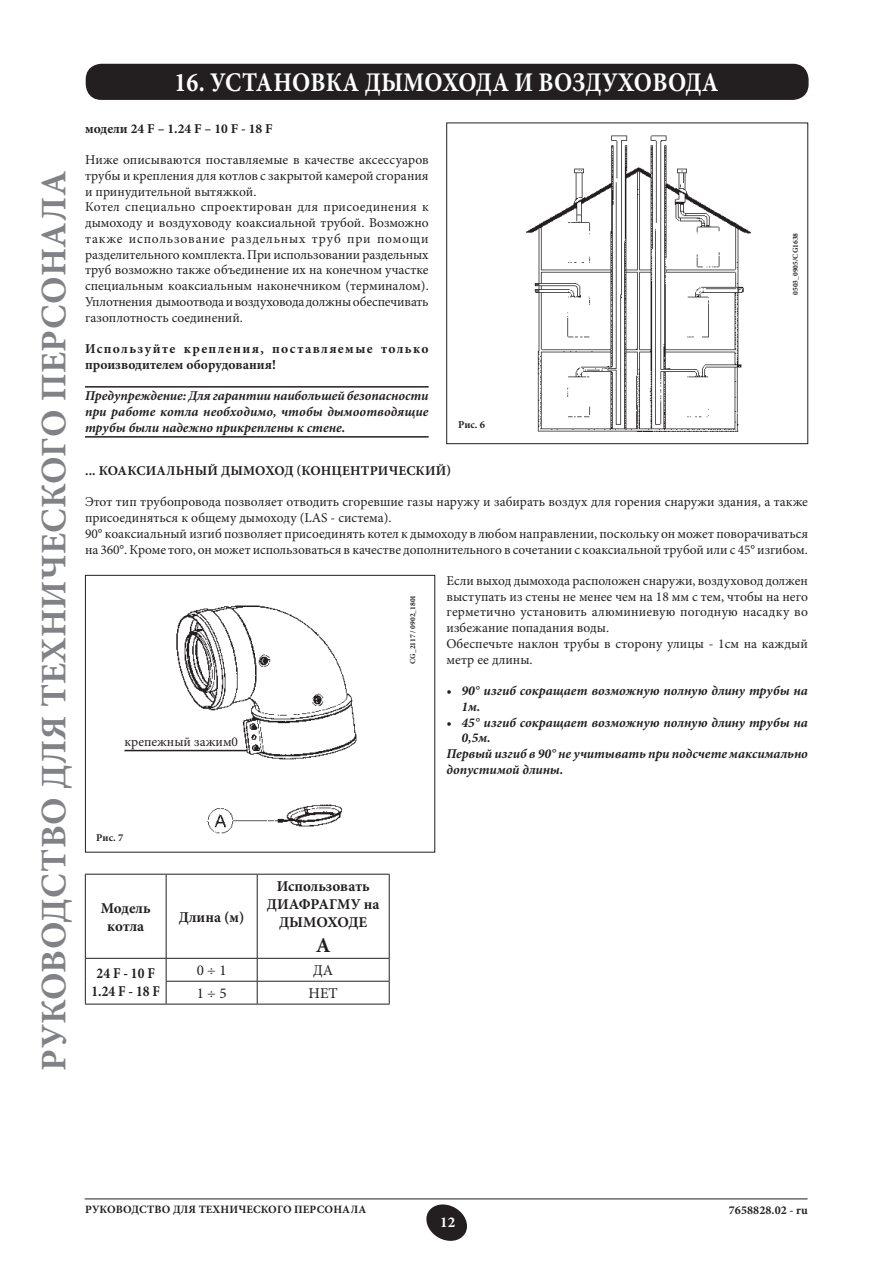
<style>
.page{position:relative;width:893px;height:1263px;background:#fff}
.page>*{position:absolute;margin:0;border:0;box-sizing:border-box;transform-origin:0 0}
.t1{font:700 36px "Minion Pro";letter-spacing:.01em;color:#808285}
.t2{font:700 27px "Minion Pro";letter-spacing:.01em;color:#fff;scale:.88 1}
.t3{font:700 21px "Minion Pro";color:#231f20}
.t4{font:700 15px/18px "Minion Pro";color:#231f20;text-align:center}
.t5{font:700 15px/18px "Minion Pro";color:#231f20;text-align:center;scale:.9 1}
.t6{font:15px "Minion Pro";color:#231f20}
.t7{font:700 15px "Minion Pro";color:#fff}
.t8{font:13.5px/15.8px "Minion Pro";color:#231f20}
.t9{font:italic 700 13.5px/15.8px "Minion Pro";color:#231f20;text-align:justify}
.t10{font:700 13.5px/15.8px "Minion Pro";letter-spacing:.095em;color:#231f20}
.t11{font:700 13.5px "Minion Pro";letter-spacing:.01em;color:#231f20}
.t12{font:700 12px "Minion Pro";letter-spacing:.01em;color:#231f20}
.t13{font:700 11.25px "Minion Pro";letter-spacing:.01em;color:#231f20}
.t14{font:700 10.5px "Minion Pro";color:#231f20}
.t15{font:700 7.5px "Minion Pro";color:#231f20}
</style>
<div class="page">
<svg style="left:426px;top:1204px;width:41px;height:37px"></svg>
<hr style="left:85px;top:1198px;width:723px;height:1px;background:#231f20">
<div style="left:86px;top:64px;width:722px;height:35px;background:#231f20;border-radius:15px"></div>
<div style="left:86px;top:64px;width:723px;height:36px;border:2px solid #231f20;border-radius:15px"></div>
<hr style="left:85px;top:386px;width:344px;height:2px;background:#231f20">
<hr style="left:85px;top:436px;width:344px;height:2px;background:#231f20">
<div style="left:446px;top:123px;width:362px;height:321px;border:1px solid #231f20"></div>
<img style="left:526px;top:136px;width:224px;height:295px">
<div style="left:85px;top:575px;width:350px;height:277px;border:1px solid #231f20"></div>
<hr style="left:85px;top:874px;width:81px;height:1px;background:#231f20">
<hr style="left:85px;top:874px;width:1px;height:84px;background:#231f20">
<hr style="left:166px;top:874px;width:91px;height:1px;background:#231f20">
<hr style="left:166px;top:874px;width:1px;height:84px;background:#231f20">
<hr style="left:257px;top:874px;width:133px;height:1px;background:#231f20">
<hr style="left:257px;top:874px;width:1px;height:84px;background:#231f20">
<hr style="left:389px;top:874px;width:1px;height:84px;background:#231f20">
<hr style="left:85px;top:958px;width:81px;height:1px;background:#231f20">
<svg style="left:85px;top:959px;width:1px;height:45px"></svg>
<hr style="left:166px;top:958px;width:91px;height:1px;background:#231f20">
<hr style="left:257px;top:958px;width:133px;height:1px;background:#231f20">
<hr style="left:166px;top:981px;width:91px;height:1px;background:#231f20">
<svg style="left:166px;top:959px;width:1px;height:45px"></svg>
<hr style="left:257px;top:981px;width:133px;height:1px;background:#231f20">
<svg style="left:257px;top:959px;width:1px;height:45px"></svg>
<svg style="left:389px;top:959px;width:1px;height:45px"></svg>
<hr style="left:85px;top:1004px;width:81px;height:1px;background:#231f20">
<hr style="left:166px;top:1004px;width:91px;height:1px;background:#231f20">
<hr style="left:257px;top:1004px;width:133px;height:1px;background:#231f20">
<img style="left:172px;top:605px;width:185px;height:229px">
<hr style="left:124px;top:750px;width:123px;height:1px;background:#231f20">
<h1 class="t1" style="left:29px;top:1071px;width:901px;rotate:-90deg">РУКОВОДСТВО ДЛЯ ТЕХНИЧЕСКОГО ПЕРСОНАЛА</h1>
<h2 class="t2" style="left:174px;top:63px;width:620px">16. УСТАНОВКА ДЫМОХОДА И ВОЗДУХОВОДА</h2>
<p class="t11" style="left:85px;top:119px;width:189px">модели 24 F – 1.24 F – 10 F - 18 F</p>
<p class="t8" style="left:85px;top:152px;width:345px">Ниже описываются поставляемые в качестве аксессуаров трубы и крепления для котлов с закрытой камерой сгорания и принудительной вытяжкой.<br>Котел специально спроектирован для присоединения к дымоходу и воздуховоду коаксиальной трубой. Возможно также использование раздельных труб при помощи разделительного комплекта. При использовании раздельных труб возможно также объединение их на конечном участке специальным коаксиальным наконечником (терминалом).<br>Уплотнения дымоотвода и воздуховода должны обеспечивать газоплотность соединений.</p>
<p class="t10" style="left:85px;top:341px;width:345px">Используйте крепления, поставляемые только производителем оборудования!</p>
<p class="t9" style="left:85px;top:388px;width:345px">Предупреждение: Для гарантии наибольшей безопасности при работе котла необходимо, чтобы дымоотводящие трубы были надежно прикреплены к стене.</p>
<p class="t14" style="left:458px;top:417px;width:29px">Рис. 6</p>
<p class="t15" style="left:790px;top:295px;width:63px;rotate:-90deg">0503_0905/CG1638</p>
<p class="t11" style="left:85px;top:461px;width:368px">... КОАКСИАЛЬНЫЙ ДЫМОХОД (КОНЦЕНТРИЧЕСКИЙ)</p>
<p class="t8" style="left:85px;top:494px;width:724px">Этот тип трубопровода позволяет отводить сгоревшие газы наружу и забирать воздух для горения снаружи здания, а также присоединяться к общему дымоходу (LAS - система).<br>90° коаксиальный изгиб позволяет присоединять котел к дымоходу в любом направлении, поскольку он может поворачиваться на 360°. Кроме того, он может использоваться в качестве дополнительного в сочетании с коаксиальной трубой или с 45° изгибом.</p>
<p class="t8" style="left:446px;top:573px;width:363px">Если выход дымохода расположен снаружи, воздуховод должен выступать из стены не менее чем на 18 мм с тем, чтобы на него герметично установить алюминиевую погодную насадку во избежание попадания воды.<br>Обеспечьте наклон трубы в сторону улицы - 1см на каждый метр ее длины.</p>
<p class="t9" style="left:461px;top:683px;width:348px;text-indent:-15px">• 90° изгиб сокращает возможную полную длину трубы на<br>1м.</p>
<p class="t9" style="left:446px;top:714px;width:363px">• 45° изгиб сокращает возможную полную длину трубы на</p>
<p class="t9" style="left:461px;top:730px;width:31px">0,5м.</p>
<p class="t9" style="left:446px;top:746px;width:363px">Первый изгиб в 90° не учитывать при подсчете максимально</p>
<p class="t9" style="left:446px;top:761px;width:118px">допустимой длины.</p>
<p class="t15" style="left:407px;top:664px;width:70px;rotate:-90deg">CG_2117 / 0902_1801</p>
<p class="t8" style="left:124px;top:733px;width:115px">крепежный зажим0</p>
<p class="t14" style="left:96px;top:830px;width:29px">Рис. 7</p>
<p class="t4" style="left:101px;top:899px;width:51px">Модель котла</p>
<p class="t4" style="left:179px;top:908px;width:67px">Длина (м)</p>
<p class="t4" style="left:267px;top:877px;width:114px">Использовать<br>ДИАФРАГМУ на<br>ДЫМОХОДЕ</p>
<h3 class="t3" style="left:316px;top:931px;width:16px">A</h3>
<p class="t5" style="left:92px;top:964px;width:78px">24 F - 10 F<br>1.24 F - 18 F</p>
<p class="t6" style="left:197px;top:960px;width:31px">0 ÷ 1</p>
<p class="t6" style="left:313px;top:960px;width:22px">ДА</p>
<p class="t6" style="left:197px;top:983px;width:31px">1 ÷ 5</p>
<p class="t6" style="left:309px;top:983px;width:31px">НЕТ</p>
<p class="t13" style="left:85px;top:1201px;width:283px">РУКОВОДСТВО ДЛЯ ТЕХНИЧЕСКОГО ПЕРСОНАЛА</p>
<p class="t12" style="left:729px;top:1201px;width:81px">7658828.02 - ru</p>
<p class="t7" style="left:440px;top:1211px;width:16px">12</p>
</div>
